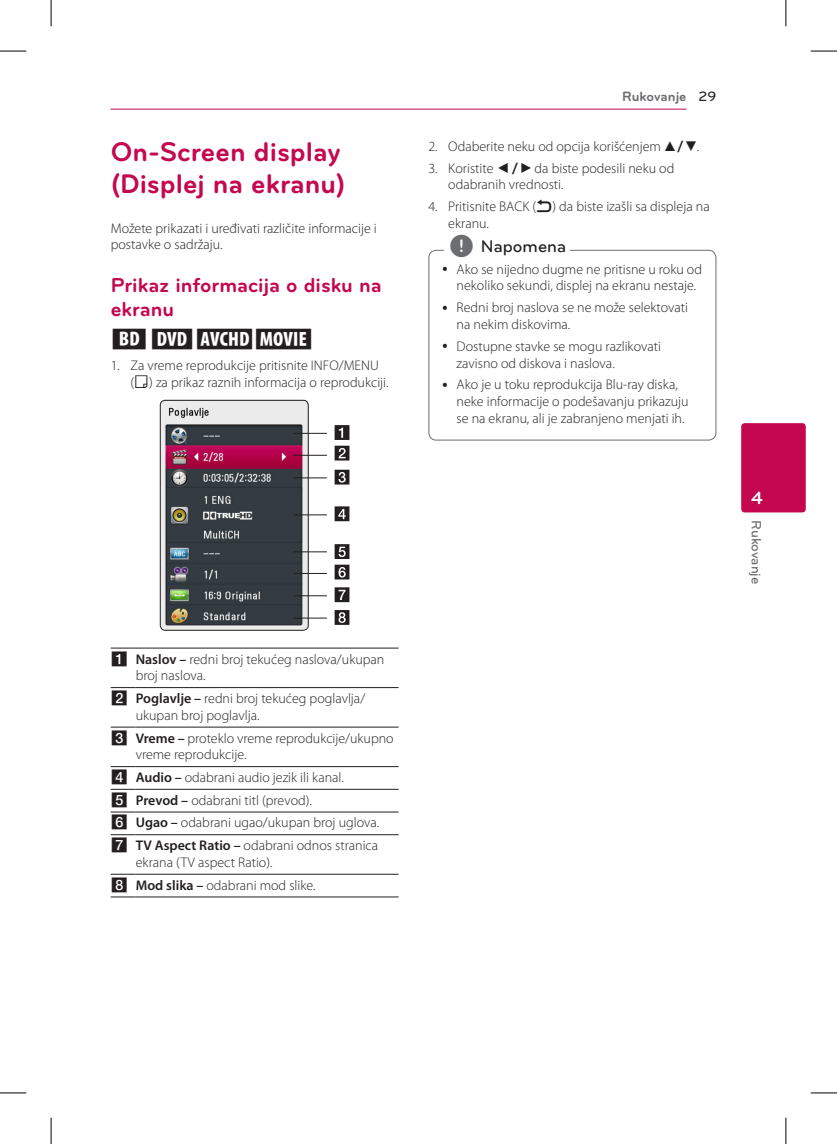
<style>
.page{position:relative;width:837px;height:1144px;background:#fff}
.page>*{position:absolute;margin:0;border:0;box-sizing:border-box;transform-origin:0 0}
.Title_1{font:700 28px/31.5px "Bryant LG";color:#c50750}
.Title_2{font:700 21px/24.5px "Bryant LG";color:#c50750}
.Content_text_Light{font:21px "UPSYS Common";color:#231f20}
.t1{font:700 18.38px "Bryant LG";color:#fff}
.t2{font:500 17.5px "Bryant LG";color:#231f20}
.Content_text_Num{font:300 14px/16.8px "Myriad Pro";color:#231f20}
.Content_text_Light-2{font:300 14px/16.8px "Myriad Pro";color:#231f20}
.t3{font:700 14px "Bryant LG";color:#6c6d70}
.t4{font:500 14px "Bryant LG";letter-spacing:-.005em;color:#6c6d70}
.Content_text_Light-3{font:14px "UPSYS Boxed Number";color:#231f20}
.s1{font-family:"UPSYS Common";font-weight:400}
.s2{font-weight:600}
.s3{font-weight:500;color:#231f20}
.s4{font-family:"UPSYS Circled Number";font-weight:400}
.s5{font-family:"UPSYS Common";font-weight:400;font-size:26.25px;color:#6c6d70}
</style>
<div class="page">
<hr style="left:111px;top:109px;width:575px;height:1px;background:#c50750">
<div style="left:741px;top:423px;width:64px;height:89px;background:#c50750;border-radius:3px"></div>
<img style="left:160px;top:400px;width:148px;height:230px">
<div style="left:160px;top:400px;width:148px;height:231px;border:1px solid #231f20;border-radius:5px"></div>
<svg style="left:334px;top:425px;width:15px;height:15px"></svg>
<svg style="left:334px;top:610px;width:15px;height:15px"></svg>
<svg style="left:334px;top:587px;width:15px;height:15px"></svg>
<svg style="left:334px;top:565px;width:15px;height:14px"></svg>
<svg style="left:334px;top:544px;width:15px;height:15px"></svg>
<svg style="left:334px;top:506px;width:15px;height:15px"></svg>
<svg style="left:334px;top:470px;width:15px;height:14px"></svg>
<svg style="left:334px;top:446px;width:15px;height:14px"></svg>
<hr style="left:293px;top:433px;width:34px;height:1px;background:#231f20">
<hr style="left:293px;top:455px;width:34px;height:1px;background:#231f20">
<hr style="left:293px;top:477px;width:34px;height:1px;background:#231f20">
<hr style="left:293px;top:514px;width:34px;height:1px;background:#231f20">
<hr style="left:293px;top:551px;width:34px;height:1px;background:#231f20">
<hr style="left:293px;top:573px;width:34px;height:1px;background:#231f20">
<hr style="left:293px;top:595px;width:34px;height:1px;background:#231f20">
<hr style="left:293px;top:618px;width:34px;height:1px;background:#231f20">
<svg style="left:111px;top:648px;width:25px;height:1px"></svg>
<hr style="left:136px;top:648px;width:262px;height:1px;background:#231f20">
<svg style="left:111px;top:687px;width:25px;height:1px"></svg>
<hr style="left:136px;top:687px;width:262px;height:1px;background:#231f20">
<svg style="left:111px;top:727px;width:25px;height:1px"></svg>
<hr style="left:136px;top:727px;width:262px;height:1px;background:#231f20">
<svg style="left:111px;top:766px;width:25px;height:1px"></svg>
<hr style="left:136px;top:766px;width:262px;height:1px;background:#231f20">
<svg style="left:111px;top:789px;width:25px;height:1px"></svg>
<hr style="left:136px;top:789px;width:262px;height:1px;background:#231f20">
<svg style="left:111px;top:811px;width:25px;height:1px"></svg>
<hr style="left:136px;top:811px;width:262px;height:1px;background:#231f20">
<svg style="left:111px;top:834px;width:25px;height:1px"></svg>
<hr style="left:136px;top:834px;width:262px;height:1px;background:#231f20">
<svg style="left:111px;top:874px;width:25px;height:1px"></svg>
<hr style="left:136px;top:874px;width:262px;height:1px;background:#231f20">
<svg style="left:111px;top:896px;width:25px;height:1px"></svg>
<hr style="left:136px;top:896px;width:262px;height:1px;background:#231f20">
<div style="left:428px;top:250px;width:288px;height:190px;border:1px solid #6c6d70;border-radius:7px"></div>
<div style="left:444px;top:243px;width:125px;height:17px;background:#fff"></div>
<svg style="left:0;top:51px;width:26px;height:1px"></svg>
<svg style="left:810px;top:51px;width:26px;height:1px"></svg>
<svg style="left:0;top:1092px;width:26px;height:1px"></svg>
<svg style="left:810px;top:1092px;width:26px;height:1px"></svg>
<svg style="left:51px;top:0;width:1px;height:26px"></svg>
<svg style="left:51px;top:1118px;width:1px;height:26px"></svg>
<svg style="left:785px;top:0;width:1px;height:26px"></svg>
<svg style="left:785px;top:1118px;width:1px;height:26px"></svg>
<p class="Title_1" style="left:111px;top:136px;width:236px">On-Screen display (Displej na ekranu)</p>
<p class="Content_text_Light-2" style="left:111px;top:219px;width:267px">Možete prikazati i uređivati različite informacije i postavke o sadržaju.</p>
<p class="Title_2" style="left:111px;top:273px;width:272px">Prikaz informacija o disku na ekranu</p>
<p class="Content_text_Light" style="left:111px;top:327px;width:205px">EROY</p>
<p class="Content_text_Num" style="left:130px;top:357px;width:259px;text-indent:-20px">1. Za vreme reprodukcije pritisnite INFO/MENU (<span class="s1">M</span>) za prikaz raznih informacija o reprodukciji.</p>
<p class="Content_text_Light-3" style="left:111px;top:651px;width:19px">A</p>
<p class="Content_text_Light-2" style="left:136px;top:650px;width:250px"><span class="s2">Naslov –</span> redni broj tekućeg naslova/ukupan broj naslova.</p>
<p class="Content_text_Light-3" style="left:111px;top:690px;width:19px">B</p>
<p class="Content_text_Light-2" style="left:136px;top:690px;width:231px"><span class="s2">Poglavlje –</span> redni broj tekućeg poglavlja/ ukupan broj poglavlja.</p>
<p class="Content_text_Light-3" style="left:111px;top:730px;width:19px">C</p>
<p class="Content_text_Light-2" style="left:136px;top:729px;width:259px"><span class="s2">Vreme –</span> proteklo vreme reprodukcije/ukupno vreme reprodukcije.</p>
<p class="Content_text_Light-3" style="left:111px;top:769px;width:19px">D</p>
<p class="Content_text_Light-2" style="left:136px;top:769px;width:210px"><span class="s2">Audio –</span> odabrani audio jezik ili kanal.</p>
<p class="Content_text_Light-3" style="left:111px;top:792px;width:19px">E</p>
<p class="Content_text_Light-2" style="left:136px;top:791px;width:178px"><span class="s2">Prevod –</span> odabrani titl (prevod).</p>
<p class="Content_text_Light-3" style="left:111px;top:815px;width:19px">F</p>
<p class="Content_text_Light-2" style="left:136px;top:814px;width:245px"><span class="s2">Ugao –</span> odabrani ugao/ukupan broj uglova.</p>
<p class="Content_text_Light-3" style="left:111px;top:838px;width:19px">G</p>
<p class="Content_text_Light-2" style="left:136px;top:837px;width:244px"><span class="s2">TV Aspect Ratio –</span> odabrani odnos stranica ekrana (TV aspect Ratio).</p>
<p class="Content_text_Light-3" style="left:111px;top:877px;width:19px">H</p>
<p class="Content_text_Light-2" style="left:136px;top:876px;width:181px"><span class="s2">Mod slika –</span> odabrani mod slike.</p>
<p class="t3" style="left:622px;top:88px;width:96px">Rukovanje <span class="s3">29</span></p>
<p class="Content_text_Num" style="left:428px;top:138px;width:272px">2. Odaberite neku od opcija korišćenjem <span class="s1">W/S</span>.</p>
<p class="Content_text_Num" style="left:448px;top:159px;width:227px;text-indent:-20px">3. Koristite <span class="s1">A/D</span> da biste podesili neku od odabranih vrednosti.</p>
<p class="Content_text_Num" style="left:448px;top:198px;width:263px;text-indent:-20px">4. Pritisnite BACK (<span class="s4">1</span>) da biste izašli sa displeja na ekranu.</p>
<p class="Content_text_Num" style="left:456px;top:260px;width:247px">Ako se nijedno dugme ne pritisne u roku od nekoliko sekundi, displej na ekranu nestaje.</p>
<p class="Content_text_Num" style="left:456px;top:299px;width:233px">Redni broj naslova se ne može selektovati na nekim diskovima.</p>
<p class="Content_text_Num" style="left:456px;top:338px;width:206px">Dostupne stavke se mogu razlikovati zavisno od diskova i naslova.</p>
<p class="Content_text_Num" style="left:456px;top:376px;width:233px">Ako je u toku reprodukcija Blu-ray diska, neke informacije o podešavanju prikazuju se na ekranu, ali je zabranjeno menjati ih.</p>
<p class="t2" style="left:449px;top:235px;width:119px"><span class="s5">,</span> Napomena</p>
<h3 class="t1" style="left:751px;top:486px;width:13px">4</h3>
<p class="t4" style="left:764px;top:520px;width:66px;rotate:90deg">Rukovanje</p>
</div>
